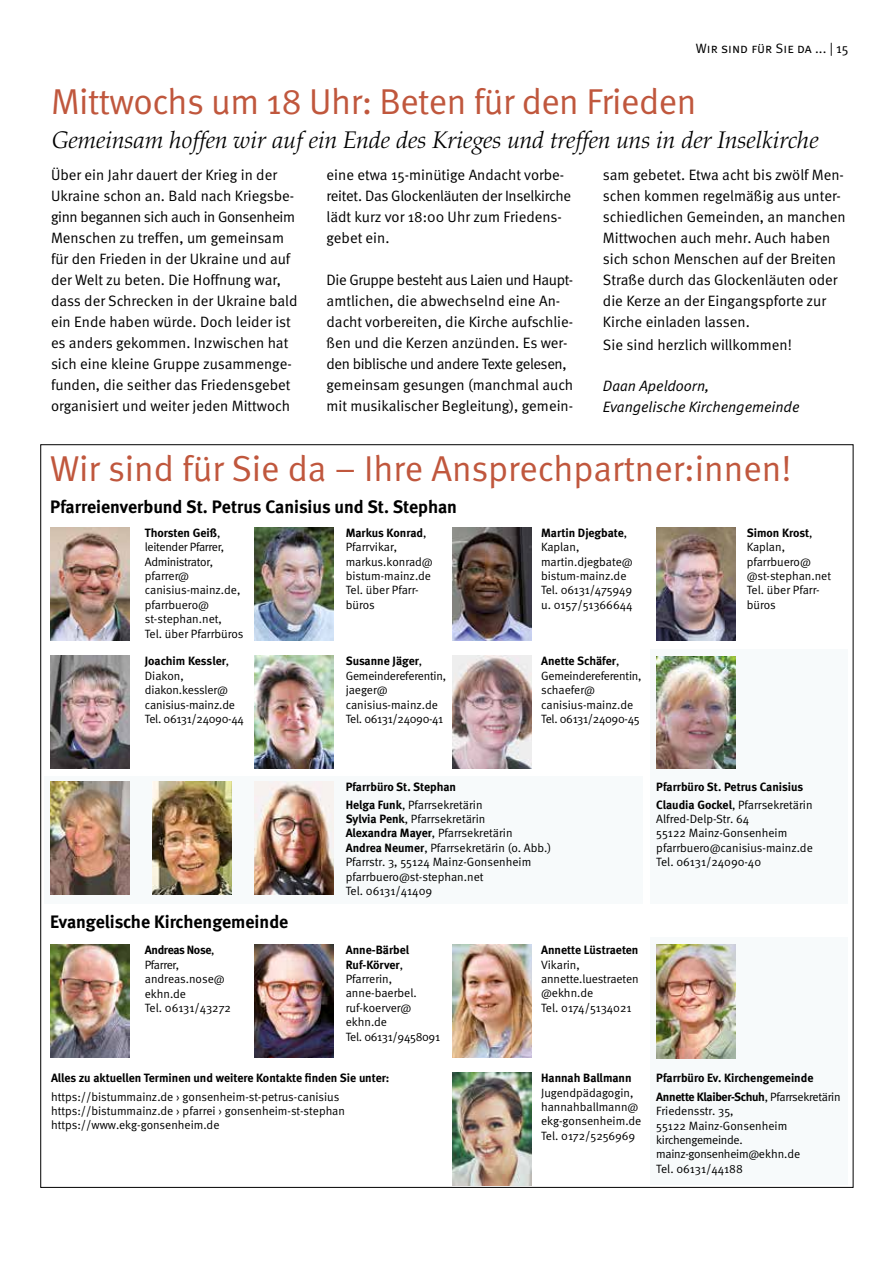
<style>
.page{position:relative;width:893px;height:1263px;background:#fff}
.page>*{position:absolute;margin:0;border:0;box-sizing:border-box;transform-origin:0 0}
.t1{font:36px "Meta Normal";letter-spacing:-.01em;color:#c0573d}
.t2{font:italic 300 24px "Palatino";color:#000}
.t3{font:700 18px "Meta";color:#000}
.t4{font:15px/21px "Meta Normal";color:#000}
.t5{font:italic 15px/21px "Meta Normal";color:#000}
.t6{font:13.5px "Meta Normal Caps";color:#000}
.t7{font:12px/14.4px "Meta Normal";letter-spacing:-.005em;color:#000}
.t8{font:700 12px/14.4px "Meta";color:#000}
.t9{font:700 12px "Meta";letter-spacing:-.025em;color:#000}
.s1{font-family:"Meta Normal"}
.s2{font-family:"Meta Normal";font-weight:400}
.s3{font-family:"Meta";font-weight:700}
</style>
<div class="page">
<img style="left:452px;top:945px;width:79px;height:113px">
<img style="left:254px;top:945px;width:79px;height:112px">
<div style="left:650px;top:937px;width:198px;height:248px;background:#f7fafb"></div>
<img style="left:656px;top:945px;width:79px;height:113px">
<img style="left:452px;top:527px;width:79px;height:113px">
<div style="left:45px;top:775px;width:598px;height:128px;background:#f7fafb"></div>
<div style="left:650px;top:649px;width:198px;height:254px;background:#f7fafb"></div>
<img style="left:51px;top:781px;width:79px;height:113px">
<img style="left:254px;top:781px;width:79px;height:113px">
<img style="left:152px;top:781px;width:79px;height:113px">
<img style="left:452px;top:656px;width:79px;height:113px">
<img style="left:51px;top:656px;width:79px;height:113px">
<img style="left:254px;top:527px;width:79px;height:113px">
<img style="left:254px;top:656px;width:79px;height:113px">
<img style="left:51px;top:527px;width:79px;height:113px">
<img style="left:656px;top:656px;width:79px;height:113px">
<img style="left:51px;top:945px;width:78px;height:112px">
<img style="left:452px;top:1073px;width:79px;height:112px">
<img style="left:656px;top:527px;width:79px;height:113px">
<p class="t6" style="left:696px;top:41px;width:154px">Wir sind für Sie da ... <span class="s1">| 15</span></p>
<h1 class="t1" style="left:51px;top:80px;width:647px">Mittwochs um 18 Uhr: Beten für den Frieden</h1>
<h2 class="t2" style="left:52px;top:126px;width:768px">Gemeinsam hoffen wir auf ein Ende des Krieges und treffen uns in der Inselkirche</h2>
<p class="t4" style="left:51px;top:164px;width:248px">Über ein Jahr dauert der Krieg in der Ukraine schon an. Bald nach Kriegsbe&shy;ginn begannen sich auch in Gonsenheim Menschen zu treffen, um gemeinsam für den Frieden in der Ukraine und auf der Welt zu beten. Die Hoffnung war, dass der Schrecken in der Ukraine bald ein Ende haben würde. Doch leider ist es anders gekommen. Inzwischen hat sich eine kleine Gruppe zusammenge&shy;funden, die seither das Friedensgebet organisiert und weiter jeden Mittwoch</p>
<p class="t4" style="left:327px;top:164px;width:246px">eine etwa 15-minütige Andacht vorbe&shy;reitet. Das Glockenläuten der Inselkirche lädt kurz vor 18:00 Uhr zum Friedens&shy;gebet ein.</p>
<p class="t4" style="left:327px;top:269px;width:248px">Die Gruppe besteht aus Laien und Haupt&shy;amtlichen, die abwechselnd eine An&shy;dacht vorbereiten, die Kirche aufschlie&shy;ßen und die Kerzen anzünden. Es wer&shy;den biblische und andere Texte gelesen, gemeinsam gesungen (manchmal auch mit musikalischer Begleitung), gemein-</p>
<p class="t4" style="left:603px;top:164px;width:244px">sam gebetet. Etwa acht bis zwölf Men&shy;schen kommen regelmäßig aus unter&shy;schiedlichen Gemeinden, an manchen Mittwochen auch mehr. Auch haben sich schon Menschen auf der Breiten Straße durch das Glockenläuten oder die Kerze an der Eingangspforte zur Kirche einladen lassen.</p>
<p class="t4" style="left:603px;top:334px;width:191px">Sie sind herzlich willkommen!</p>
<p class="t5" style="left:603px;top:375px;width:198px">Daan Apeldoorn,<br>Evangelische Kirchengemeinde</p>
<h1 class="t1" style="left:50px;top:448px;width:743px">Wir sind für Sie da – Ihre Ansprechpartner:innen!</h1>
<h3 class="t3" style="left:50px;top:496px;width:408px">Pfarreienverbund St. Petrus Canisius und St. Stephan</h3>
<p class="t8" style="left:346px;top:525px;width:82px">Markus Konrad<span class="s2">,</span></p>
<p class="t7" style="left:346px;top:540px;width:89px">Pfarrvikar, markus.konrad@ bistum-mainz.de<br>Tel. über Pfarr&shy;büros</p>
<p class="t8" style="left:145px;top:525px;width:77px">Thorsten Geiß<span class="s2">,</span></p>
<p class="t7" style="left:145px;top:540px;width:100px">leitender Pfarrer,<br>Administrator, pfarrer@ canisius-mainz.de, pfarrbuero@ st-stephan.net,<br>Tel. über Pfarrbüros</p>
<p class="t8" style="left:145px;top:654px;width:86px">Joachim Kessler<span class="s2">,</span></p>
<p class="t7" style="left:145px;top:668px;width:101px">Diakon, diakon.kessler@ canisius-mainz.de<br>Tel. 06131/24090-44</p>
<p class="t8" style="left:346px;top:654px;width:78px">Susanne Jäger<span class="s2">,</span></p>
<p class="t7" style="left:346px;top:668px;width:102px">Gemeindereferentin, jaeger@ canisius-mainz.de<br>Tel. 06131/24090-41</p>
<p class="t8" style="left:541px;top:525px;width:88px">Martin Djegbate<span class="s2">,</span></p>
<p class="t7" style="left:541px;top:540px;width:93px">Kaplan, martin.djegbate@ bistum-mainz.de<br>Tel. 06131/475949 u. 0157/51366644</p>
<p class="t8" style="left:541px;top:654px;width:80px">Anette Schäfer<span class="s2">,</span></p>
<p class="t7" style="left:541px;top:668px;width:102px">Gemeindereferentin, schaefer@ canisius-mainz.de<br>Tel. 06131/24090-45</p>
<p class="t8" style="left:747px;top:525px;width:67px">Simon Krost<span class="s2">,</span></p>
<p class="t7" style="left:747px;top:540px;width:86px">Kaplan, pfarrbuero@ @st-stephan.net<br>Tel. über Pfarr&shy;büros</p>
<h3 class="t3" style="left:50px;top:911px;width:240px">Evangelische Kirchengemeinde</h3>
<p class="t9" style="left:145px;top:943px;width:71px">Andreas Nose<span class="s2">,</span></p>
<p class="t7" style="left:145px;top:957px;width:88px">Pfarrer, andreas.nose@ ekhn.de<br>Tel. 06131/43272</p>
<p class="t8" style="left:346px;top:779px;width:112px">Pfarrbüro St. Stephan</p>
<p class="t7" style="left:346px;top:797px;width:207px"><span class="s3">Helga Funk</span>, Pfarrsekretärin<br><span class="s3">Sylvia Penk</span>, Pfarrsekretärin<br><span class="s3">Alexandra Mayer</span>, Pfarrsekretärin<br><span class="s3">Andrea Neumer</span>, Pfarrsekretärin (o. Abb.)<br>Pfarrstr. 3, 55124 Mainz-Gonsenheim pfarrbuero@st-stephan.net<br>Tel. 06131/41409</p>
<p class="t8" style="left:346px;top:943px;width:65px">Anne-Bärbel<br>Ruf-Körver<span class="s2">,</span></p>
<p class="t7" style="left:346px;top:971px;width:96px">Pfarrerin, anne-baerbel. ruf-koerver@ ekhn.de<br>Tel. 06131/9458091</p>
<p class="t8" style="left:541px;top:943px;width:99px">Annette Lüstraeten</p>
<p class="t7" style="left:541px;top:957px;width:99px">Vikarin, annette.luestraeten @ekhn.de<br>Tel. 0174/5134021</p>
<p class="t8" style="left:51px;top:1070px;width:340px">Alles zu aktuellen Terminen und weitere Kontakte finden Sie unter:</p>
<p class="t7" style="left:51px;top:1089px;width:296px">https://bistummainz.de › gonsenheim-st-petrus-canisius https://bistummainz.de › pfarrei › gonsenheim-st-stephan https://www.ekg-gonsenheim.de</p>
<p class="t8" style="left:541px;top:1071px;width:92px">Hannah Ballmann</p>
<p class="t7" style="left:541px;top:1085px;width:102px">Jugendpädagogin, hannahballmann@ ekg-gonsenheim.de<br>Tel. 0172/5256969</p>
<p class="t8" style="left:656px;top:779px;width:148px">Pfarrbüro St. Petrus Canisius</p>
<p class="t7" style="left:656px;top:797px;width:158px"><span class="s3">Claudia Gockel</span>, Pfarrsekretärin<br>Alfred-Delp-Str. 64<br>55122 Mainz-Gonsenheim pfarrbuero@canisius-mainz.de<br>Tel. 06131/24090-40</p>
<p class="t8" style="left:656px;top:1068px;width:186px;line-height:18.6px">Pfarrbüro Ev. Kirchengemeinde<br>Annette Klaiber-Schuh<span class="s2">, Pfarrsekretärin</span></p>
<p class="t7" style="left:656px;top:1104px;width:146px">Friedensstr. 35,<br>55122 Mainz-Gonsenheim kirchengemeinde. mainz-gonsenheim@ekhn.de<br>Tel. 06131/44188</p>
</div>
